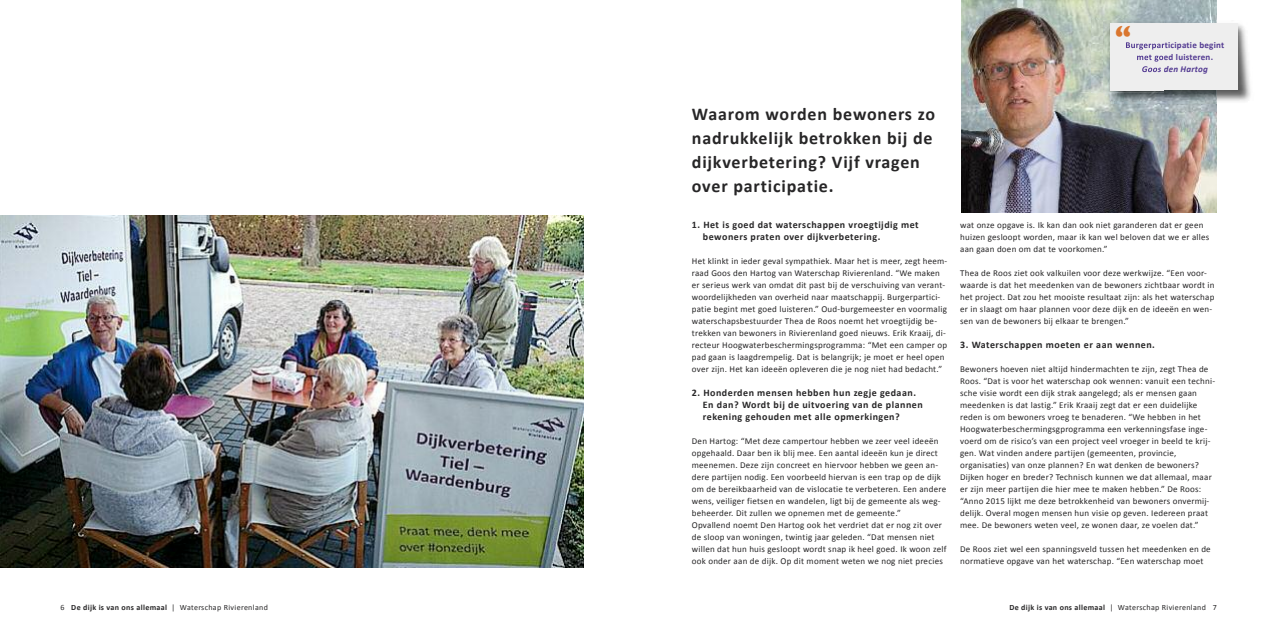
<style>
.page{position:relative;width:1276px;height:638px;background:#fff}
.page>*{position:absolute;margin:0;border:0;box-sizing:border-box;transform-origin:0 0}
.t1{font:700 35px "Gill Sans";color:#da762e}
.t2{font:700 18px/24px "Calibri";letter-spacing:.045em;color:#272627}
.t3{font:700 10px/12px "Calibri";letter-spacing:.05em;color:#272627}
.t4{font:9px/12px "Calibri";letter-spacing:.025em;color:#272627}
.t5{font:700 9px/12px "Calibri";letter-spacing:.025em;color:#523991;text-align:center}
.t6{font:italic 700 9px "Calibri";letter-spacing:.025em;color:#523991}
.t7{font:8px "Calibri";letter-spacing:.04em;color:#272627}
.s1{font-weight:700}
</style>
<div class="page">
<img style="left:0;top:215px;width:583px;height:353px">
<img style="left:961px;top:0;width:255px;height:213px">
<img style="left:1109px;top:20px;width:142px;height:84px">
<div style="left:1110px;top:24px;width:127px;height:66px;background:#eee"></div>
<img style="left:1092px;top:18px;width:72px;height:2px">
<img style="left:1092px;top:20px;width:72px;height:73px">
<img style="left:1110px;top:24px;width:54px;height:66px">
<img style="left:1126px;top:42px;width:17px;height:6px">
<img style="left:1137px;top:55px;width:14px;height:5px">
<img style="left:1142px;top:66px;width:15px;height:6px">
<h1 class="t1" style="left:1114px;top:25px;width:19px">‘‘</h1>
<p class="t5" style="left:1125px;top:39px;width:100px">Burgerparticipatie begint met goed luisteren.</p>
<p class="t6" style="left:1141px;top:63px;width:68px">Goos den Hartog</p>
<h2 class="t2" style="left:692px;top:102px;width:245px">Waarom worden bewoners zo nadrukkelijk betrokken bij de dijkverbetering? Vijf vragen over participatie.</h2>
<p class="t3" style="left:703px;top:219px;width:217px;text-indent:-11px">1. Het is goed dat waterschappen vroegtijdig met bewoners praten over dijkverbetering.</p>
<p class="t4" style="left:692px;top:255px;width:257px">Het klinkt in ieder geval sympathiek. Maar het is meer, zegt heem&shy;raad Goos den Hartog van Waterschap Rivierenland. “We maken er serieus werk van omdat dit past bij de verschuiving van verant&shy;woordelijkheden van overheid naar maatschappij. Burgerpartici&shy;patie begint met goed luisteren.” Oud-burgemeester en voormalig waterschapsbestuurder Thea de Roos noemt het vroegtijdig be&shy;trekken van bewoners in Rivierenland goed nieuws. Erik Kraaij, di&shy;recteur Hoogwaterbeschermingsprogramma: “Met een camper op pad gaan is laagdrempelig. Dat is belangrijk; je moet er heel open over zijn. Het kan ideeën opleveren die je nog niet had bedacht.”</p>
<p class="t3" style="left:703px;top:387px;width:221px;text-indent:-11px">2. Honderden mensen hebben hun zegje gedaan.<br>En dan? Wordt bij de uitvoering van de plannen rekening gehouden met alle opmerkingen?</p>
<p class="t4" style="left:692px;top:435px;width:256px">Den Hartog: “Met deze campertour hebben we zeer veel ideeën opgehaald. Daar ben ik blij mee. Een aantal ideeën kun je direct meenemen. Deze zijn concreet en hiervoor hebben we geen an&shy;dere partijen nodig. Een voorbeeld hiervan is een trap op de dijk om de bereikbaarheid van de vislocatie te verbeteren. Een andere wens, veiliger fietsen en wandelen, ligt bij de gemeente als weg&shy;beheerder. Dit zullen we opnemen met de gemeente.”<br>Opvallend noemt Den Hartog ook het verdriet dat er nog zit over de sloop van woningen, twintig jaar geleden. “Dat mensen niet willen dat hun huis gesloopt wordt snap ik heel goed. Ik woon zelf ook onder aan de dijk. Op dit moment weten we nog niet precies</p>
<p class="t4" style="left:960px;top:219px;width:251px">wat onze opgave is. Ik kan dan ook niet garanderen dat er geen huizen gesloopt worden, maar ik kan wel beloven dat we er alles aan gaan doen om dat te voorkomen.”</p>
<p class="t4" style="left:960px;top:267px;width:256px">Thea de Roos ziet ook valkuilen voor deze werkwijze. “Een voor&shy;waarde is dat het meedenken van de bewoners zichtbaar wordt in het project. Dat zou het mooiste resultaat zijn: als het waterschap er in slaagt om haar plannen voor deze dijk en de ideeën en wen&shy;sen van de bewoners bij elkaar te brengen.”</p>
<p class="t3" style="left:960px;top:339px;width:196px">3. Waterschappen moeten er aan wennen.</p>
<p class="t4" style="left:960px;top:363px;width:256px">Bewoners hoeven niet altijd hindermachten te zijn, zegt Thea de Roos. “Dat is voor het waterschap ook wennen: vanuit een techni&shy;sche visie wordt een dijk strak aangelegd; als er mensen gaan meedenken is dat lastig.” Erik Kraaij zegt dat er een duidelijke reden is om bewoners vroeg te benaderen. “We hebben in het Hoogwaterbeschermingsgprogramma een verkenningsfase inge&shy;voerd om de risico’s van een project veel vroeger in beeld te krij&shy;gen. Wat vinden andere partijen (gemeenten, provincie, organisaties) van onze plannen? En wat denken de bewoners?<br>Dijken hoger en breder? Technisch kunnen we dat allemaal, maar er zijn meer partijen die hier mee te maken hebben.” De Roos: “Anno 2015 lijkt me deze betrokkenheid van bewoners onvermij&shy;delijk. Overal mogen mensen hun visie op geven. Iedereen praat mee. De bewoners weten veel, ze wonen daar, ze voelen dat.”</p>
<p class="t4" style="left:960px;top:543px;width:252px">De Roos ziet wel een spanningsveld tussen het meedenken en de normatieve opgave van het waterschap. “Een waterschap moet</p>
<p class="t7" style="left:61px;top:602px;width:209px">6 <span class="s1">De dijk is van ons allemaal</span> | Waterschap Rivierenland</p>
<p class="t7" style="left:1009px;top:602px;width:209px"><span class="s1">De dijk is van ons allemaal</span> | Waterschap Rivierenland 7</p>
</div>
